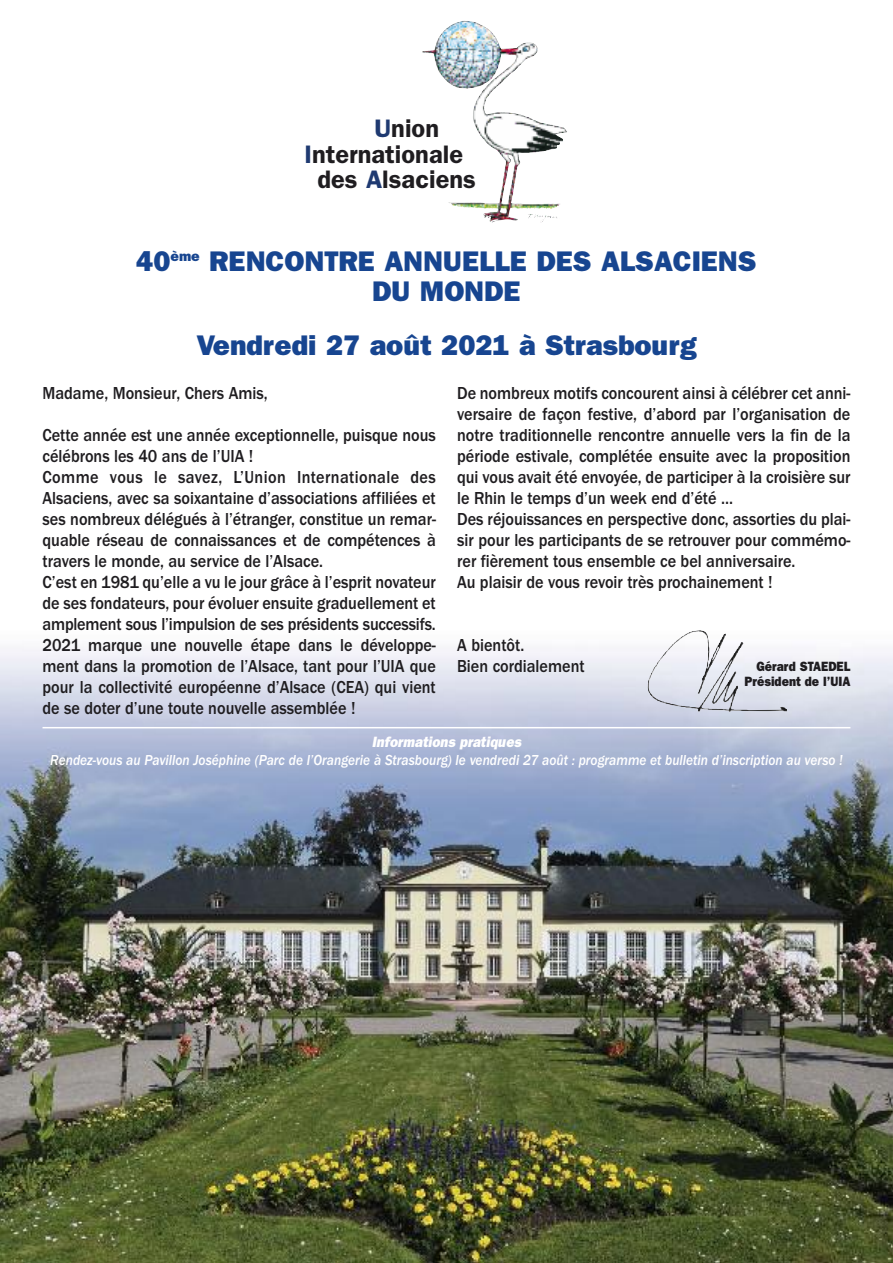
<style>
.page{position:relative;width:893px;height:1263px;background:#fff}
.page>*{position:absolute;margin:0;border:0;box-sizing:border-box;transform-origin:0 0}
.t1{font:800 28.5px/30px "Franklin Gothic";color:#174590;text-align:center}
.t2{font:600 25.35px "Franklin Gothic";color:#1f1d20}
.t3{font:500 18px/21px "Franklin Gothic";color:#1f1d20;scale:.9 1}
.t4{font:italic 500 15px "Franklin Gothic";color:#fff;scale:.9 1}
.t5{font:italic 800 15px "Franklin Gothic";color:#fff;scale:.9 1}
.t6{font:800 13.5px/15px "Franklin Gothic";color:#1f1d20;text-align:right;scale:.9 1}
.s1{color:#1f3a71}
</style>
<div class="page">
<img style="left:0;top:630px;width:893px;height:633px">
<img style="left:490px;top:31px;width:48px;height:18px">
<img style="left:704px;top:633px;width:22px;height:49px">
<hr style="left:43px;top:727px;width:807px;height:1px;background:#fff">
<h2 class="t2" style="left:374px;top:114px;width:66px"><span class="s1">U</span>nion</h2>
<h2 class="t2" style="left:304px;top:139px;width:160px"><span class="s1">I</span>nternationale</h2>
<h2 class="t2" style="left:317px;top:164px;width:160px">des <span class="s1">A</span>lsaciens</h2>
<h1 class="t1" style="left:136px;top:246px;width:622px">40<sup>ème</sup> RENCONTRE ANNUELLE DES ALSACIENS<br>DU MONDE</h1>
<h1 class="t1" style="left:196px;top:330px;width:502px">Vendredi 27 août 2021 à Strasbourg</h1>
<p class="t3" style="left:43px;top:382px;width:252px">Madame, Monsieur, Chers Amis,</p>
<p class="t3" style="left:43px;top:424px;width:439px">Cette année est une année exceptionnelle, puisque nous célébrons les 40 ans de l’UIA !<br>Comme vous le savez, L’Union Internationale des Alsaciens, avec sa soixantaine d’associations affiliées et ses nombreux délégués à l’étranger, constitue un remar&shy;quable réseau de connaissances et de compétences à travers le monde, au service de l’Alsace.<br>C’est en 1981 qu’elle a vu le jour grâce à l’esprit novateur de ses fondateurs, pour évoluer ensuite graduellement et amplement sous l’impulsion de ses présidents successifs.<br>2021 marque une nouvelle étape dans le développe&shy;ment dans la promotion de l’Alsace, tant pour l’UIA que pour la collectivité européenne d’Alsace (CEA) qui vient de se doter d’une toute nouvelle assemblée !</p>
<p class="t3" style="left:457px;top:382px;width:439px">De nombreux motifs concourent ainsi à célébrer cet anni&shy;versaire de façon festive, d’abord par l’organisation de notre traditionnelle rencontre annuelle vers la fin de la période estivale, complétée ensuite avec la proposition qui vous avait été envoyée, de participer à la croisière sur le Rhin le temps d’un week end d’été …<br>Des réjouissances en perspective donc, assorties du plai&shy;sir pour les participants de se retrouver pour commémo&shy;rer fièrement tous ensemble ce bel anniversaire.<br>Au plaisir de vous revoir très prochainement !</p>
<p class="t3" style="left:457px;top:634px;width:143px">A bientôt.<br>Bien cordialement</p>
<p class="t6" style="left:744px;top:659px;width:119px">Gérard STAEDEL<br>Président de l’UIA</p>
<p class="t5" style="left:372px;top:733px;width:167px">Informations pratiques</p>
<p class="t4" style="left:50px;top:751px;width:882px">Rendez-vous au Pavillon Joséphine (Parc de l’Orangerie à Strasbourg) le vendredi 27 août : programme et bulletin d’inscription au verso !</p>
</div>
